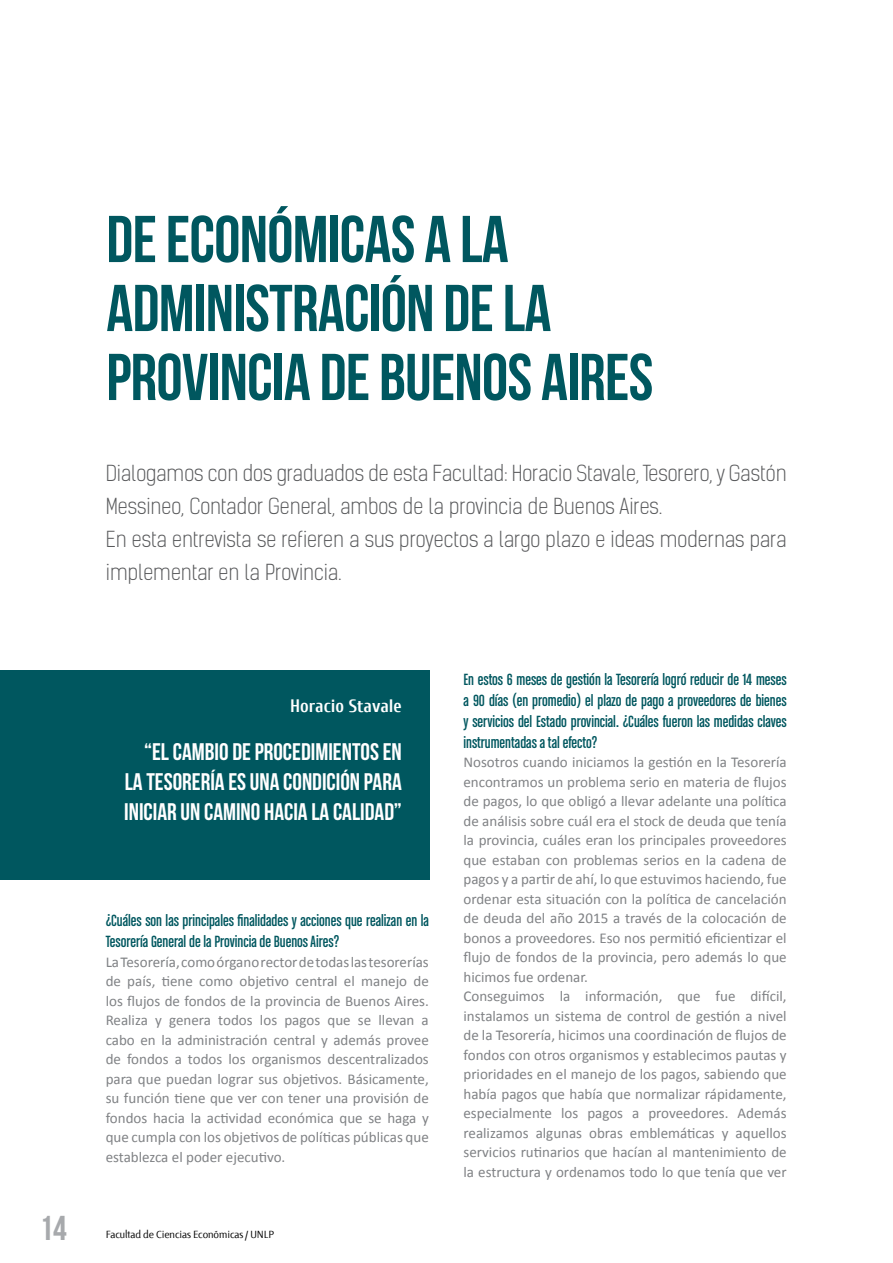
<style>
.page{position:relative;width:893px;height:1263px;background:#fff}
.page>*{position:absolute;margin:0;border:0;box-sizing:border-box;transform-origin:0 0}
.t1{font:66px/69px "Bebas Neue";letter-spacing:-.01em;color:#00575f}
.t2{font:34.5px "Bebas Neue";color:#a7a9ac}
.t3{font:24px/30px "Bebas Neue";color:#fff;text-align:justify}
.t4{font:300 21px/33px "Kelson Sans";color:#58595b}
.t5{font:700 18px "Cuprum";color:#fff}
.t6{font:17.25px/21px "Chalet Comprime Cologne Sixty";color:#00575f}
.t7{font:15px/19.5px "Calibri";color:#808285;text-align:justify}
.t8{font:11.25px "Fontana Texto Kern";color:#000}
</style>
<div class="page">
<div style="left:0;top:670px;width:429px;height:210px;background:#00575f"></div>
<h2 class="t2" style="left:40px;top:1209px;width:29px">14</h2>
<h1 class="t1" style="left:106px;top:204px;width:548px">DE ECONÓMICAS A LA<br>ADMINISTRACIÓN DE LA<br>PROVINCIA DE BUENOS AIRES</h1>
<p class="t4" style="left:106px;top:457px;width:682px">Dialogamos con dos graduados de esta Facultad: Horacio Stavale, Tesorero, y Gastón Messineo, Contador General, ambos de la provincia de Buenos Aires.<br>En esta entrevista se refieren a sus proyectos a largo plazo e ideas modernas para implementar en la Provincia.</p>
<p class="t5" style="left:290px;top:696px;width:113px">Horacio Stavale</p>
<h3 class="t3" style="left:124px;top:736px;width:279px;text-indent:20px">“EL CAMBIO DE PROCEDIMIENTOS EN LA TESORERÍA ES UNA CONDICIÓN PARA INICIAR UN CAMINO HACIA LA CALIDAD”</h3>
<p class="t6" style="left:106px;top:910px;width:325px">¿Cuáles son las principales finalidades y acciones que realizan en la<br>Tesorería General de la Provincia de Buenos Aires?</p>
<p class="t7" style="left:106px;top:952px;width:325px">La Tesorería, como órgano rector de todas las tesorerías de país, tiene como objetivo central el manejo de los flujos de fondos de la provincia de Buenos Aires.<br>Realiza y genera todos los pagos que se llevan a cabo en la administración central y además provee de fondos a todos los organismos descentralizados para que puedan lograr sus objetivos. Básicamente, su función tiene que ver con tener una provisión de fondos hacia la actividad económica que se haga y que cumpla con los objetivos de políticas públicas que establezca el poder ejecutivo.</p>
<p class="t8" style="left:106px;top:1229px;width:170px">Facultad de Ciencias Económicas / UNLP</p>
<p class="t6" style="left:463px;top:668px;width:325px;text-align:justify">En estos 6 meses de gestión la Tesorería logró reducir de 14 meses a 90 días (en promedio) el plazo de pago a proveedores de bienes y servicios del Estado provincial. ¿Cuáles fueron las medidas claves instrumentadas a tal efecto?</p>
<p class="t7" style="left:463px;top:753px;width:325px;text-align:left">Nosotros cuando iniciamos la gestión en la Tesorería encontramos un problema serio en materia de flujos de pagos, lo que obligó a llevar adelante una política de análisis sobre cuál era el stock de deuda que tenía la provincia, cuáles eran los principales proveedores que estaban con problemas serios en la cadena de pagos y a partir de ahí, lo que estuvimos haciendo, fue ordenar esta situación con la política de cancelación de deuda del año 2015 a través de la colocación de bonos a proveedores. Eso nos permitió eficientizar el flujo de fondos de la provincia, pero además lo que hicimos fue ordenar.<br>Conseguimos la información, que fue difícil, instalamos un sistema de control de gestión a nivel de la Tesorería, hicimos una coordinación de flujos de fondos con otros organismos y establecimos pautas y prioridades en el manejo de los pagos, sabiendo que había pagos que había que normalizar rápidamente, especialmente los pagos a proveedores. Además realizamos algunas obras emblemáticas y aquellos servicios rutinarios que hacían al mantenimiento de la estructura y ordenamos todo lo que tenía que ver</p>
</div>
